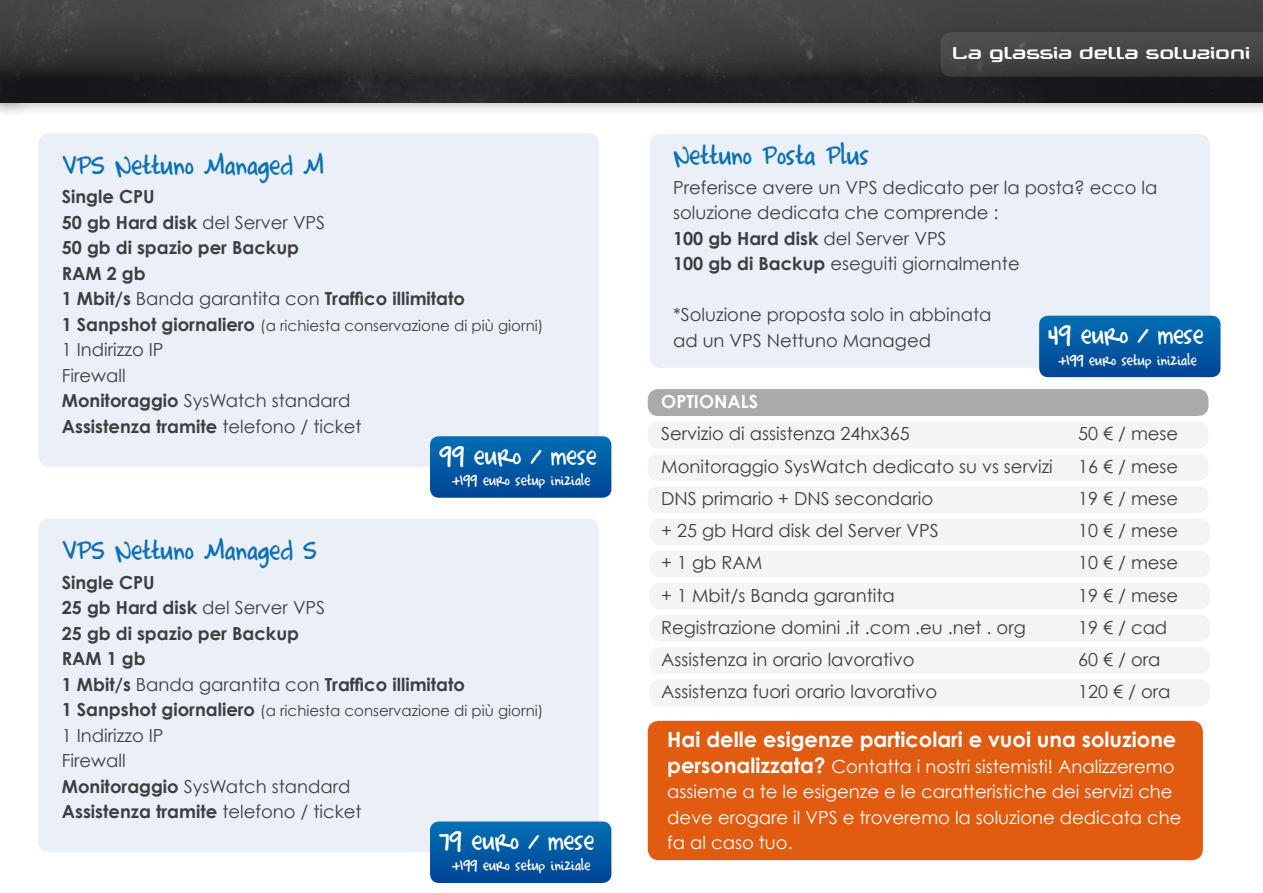
<style>
.page{position:relative;width:1263px;height:893px;background:#fff}
.page>*{position:absolute;margin:0;border:0;box-sizing:border-box;transform-origin:0 0}
.t1{font:33px "Completein Him";color:#0d71b3}
.t2{font:32.1px "Completein Him";color:#fff}
.t3{font:700 21px "Century Gothic";color:#fff}
.t4{font:18.15px "Completein Him";color:#fff}
.t5{font:18px/25.5px "Century Gothic";color:#3e3e40}
.t6{font:700 18px/25.5px "Century Gothic";color:#3e3e40}
.t7{font:18px/25.5px "Century Gothic";color:#fff}
.t8{font:18px "Tektrron";color:#fff}
.t9{font:700 18px "Century Gothic";color:#fff}
.t10{font:15px "Century Gothic";color:#3e3e40}
.s1{font-weight:400}
.s2{font-weight:700;font-size:18px}
.s3{font-weight:700}
.s4{font-weight:700;font-size:21px}
</style>
<div class="page">
<div style="left:0;top:0;width:1263px;height:118px;background:#1a171c;opacity:.4"></div>
<img style="left:0;top:0;width:1263px;height:102px">
<svg style="left:940px;top:32px;width:323px;height:45px;background:#434244"></svg>
<div style="left:38px;top:133px;width:561px;height:334px;background:#eaeff8;border-radius:11px"></div>
<div style="left:38px;top:518px;width:561px;height:334px;background:#eaeff8;border-radius:11px"></div>
<div style="left:648px;top:721px;width:555px;height:139px;background:#e15b10;border-radius:11px"></div>
<div style="left:650px;top:134px;width:560px;height:234px;background:#eaeff8;border-radius:11px"></div>
<svg style="left:1039px;top:316px;width:181px;height:61px;background:#015aa3"></svg>
<svg style="left:430px;top:436px;width:181px;height:62px;background:#035ba4"></svg>
<svg style="left:430px;top:821px;width:181px;height:62px;background:#035ba4"></svg>
<div style="left:648px;top:454px;width:560px;height:27px;background:#f4f4f4;border-radius:10px"></div>
<div style="left:649px;top:615px;width:561px;height:27px;background:#f4f4f4;border-radius:10px"></div>
<div style="left:649px;top:679px;width:561px;height:27px;background:#f4f4f4;border-radius:10px"></div>
<div style="left:648px;top:486px;width:560px;height:27px;background:#f4f4f4;border-radius:10px"></div>
<div style="left:648px;top:422px;width:560px;height:27px;background:#f4f4f4;border-radius:10px"></div>
<div style="left:648px;top:389px;width:560px;height:27px;background:#abaaab;border-radius:10px"></div>
<div style="left:649px;top:518px;width:561px;height:27px;background:#f4f4f4;border-radius:10px"></div>
<div style="left:649px;top:550px;width:561px;height:27px;background:#f4f4f4;border-radius:10px"></div>
<div style="left:649px;top:583px;width:561px;height:27px;background:#f4f4f4;border-radius:10px"></div>
<div style="left:649px;top:647px;width:561px;height:27px;background:#f4f4f4;border-radius:10px"></div>
<h1 class="t1" style="left:63px;top:149px;width:263px">VPS Nettuno Managed M</h1>
<p class="t6" style="left:62px;top:184px;width:405px">Single CPU<br>50 gb Hard disk <span class="s1">del Server VPS<br></span>50 gb di spazio per Backup<br>RAM 2 gb<br>1 Mbit/s <span class="s1">Banda garantita con</span> Traffico illimitato</p>
<p class="t10" style="left:62px;top:316px;width:483px"><span class="s2">1 Sanpshot giornaliero</span> (a richiesta conservazione di più giorni)</p>
<p class="t5" style="left:62px;top:337px;width:301px">1 Indirizzo IP<br>Firewall<br><span class="s3">Monitoraggio</span> SysWatch standard<br><span class="s3">Assistenza tramite</span> telefono / ticket</p>
<h2 class="t2" style="left:439px;top:440px;width:159px">99 euro / mese</h2>
<h1 class="t1" style="left:63px;top:535px;width:255px">VPS Nettuno Managed S</h1>
<p class="t4" style="left:451px;top:471px;width:141px">+199 euro setup iniziale</p>
<p class="t6" style="left:62px;top:569px;width:405px">Single CPU<br>25 gb Hard disk <span class="s1">del Server VPS<br></span>25 gb di spazio per Backup<br>RAM 1 gb<br>1 Mbit/s <span class="s1">Banda garantita con</span> Traffico illimitato</p>
<p class="t10" style="left:62px;top:702px;width:483px"><span class="s2">1 Sanpshot giornaliero</span> (a richiesta conservazione di più giorni)</p>
<p class="t5" style="left:62px;top:722px;width:301px">1 Indirizzo IP<br>Firewall<br><span class="s3">Monitoraggio</span> SysWatch standard<br><span class="s3">Assistenza tramite</span> telefono / ticket</p>
<h2 class="t2" style="left:439px;top:825px;width:157px">79 euro / mese</h2>
<p class="t4" style="left:451px;top:857px;width:141px">+199 euro setup iniziale</p>
<h1 class="t1" style="left:673px;top:140px;width:198px">Nettuno Posta Plus</h1>
<p class="t8" style="left:953px;top:43px;width:299px">La glassia della soluzioni</p>
<p class="t5" style="left:673px;top:174px;width:486px">Preferisce avere un VPS dedicato per la posta? ecco la soluzione dedicata che comprende :<br><span class="s3">100 gb Hard disk</span> del Server VPS<br><span class="s3">100 gb di Backup</span> eseguiti giornalmente</p>
<p class="t5" style="left:673px;top:302px;width:320px">*Soluzione proposta solo in abbinata ad un VPS Nettuno Managed</p>
<h2 class="t2" style="left:1048px;top:319px;width:157px">49 euro / mese</h2>
<p class="t4" style="left:1057px;top:351px;width:141px">+199 euro setup iniziale</p>
<p class="t9" style="left:661px;top:390px;width:98px">OPTIONALS</p>
<p class="t5" style="left:661px;top:421px;width:250px">Servizio di assistenza 24hx365</p>
<p class="t5" style="left:1078px;top:421px;width:102px">50 € / mese</p>
<p class="t5" style="left:661px;top:453px;width:393px">Monitoraggio SysWatch dedicato su vs servizi</p>
<p class="t5" style="left:1078px;top:453px;width:102px">16 € / mese</p>
<p class="t5" style="left:661px;top:485px;width:274px">DNS primario + DNS secondario</p>
<p class="t5" style="left:1078px;top:485px;width:102px">19 € / mese</p>
<p class="t5" style="left:661px;top:517px;width:279px">+ 25 gb Hard disk del Server VPS</p>
<p class="t5" style="left:1078px;top:517px;width:102px">10 € / mese</p>
<p class="t5" style="left:661px;top:550px;width:103px">+ 1 gb RAM</p>
<p class="t5" style="left:1078px;top:550px;width:102px">10 € / mese</p>
<p class="t5" style="left:661px;top:582px;width:235px">+ 1 Mbit/s Banda garantita</p>
<p class="t5" style="left:1078px;top:582px;width:102px">19 € / mese</p>
<p class="t5" style="left:661px;top:614px;width:366px">Registrazione domini .it .com .eu .net . org</p>
<p class="t5" style="left:1078px;top:614px;width:91px">19 € / cad</p>
<p class="t5" style="left:661px;top:647px;width:255px">Assistenza in orario lavorativo</p>
<p class="t5" style="left:1078px;top:647px;width:84px">60 € / ora</p>
<p class="t5" style="left:661px;top:679px;width:278px">Assistenza fuori orario lavorativo</p>
<p class="t5" style="left:1078px;top:679px;width:94px">120 € / ora</p>
<p class="t3" style="left:667px;top:726px;width:511px">Hai delle esigenze particolari e vuoi una soluzione</p>
<p class="t7" style="left:667px;top:753px;width:516px"><span class="s4">personalizzata?</span> Contatta i nostri sistemisti! Analizzeremo assieme a te le esigenze e le caratteristiche dei servizi che deve erogare il VPS e troveremo la soluzione dedicata che fa al caso tuo.</p>
</div>
